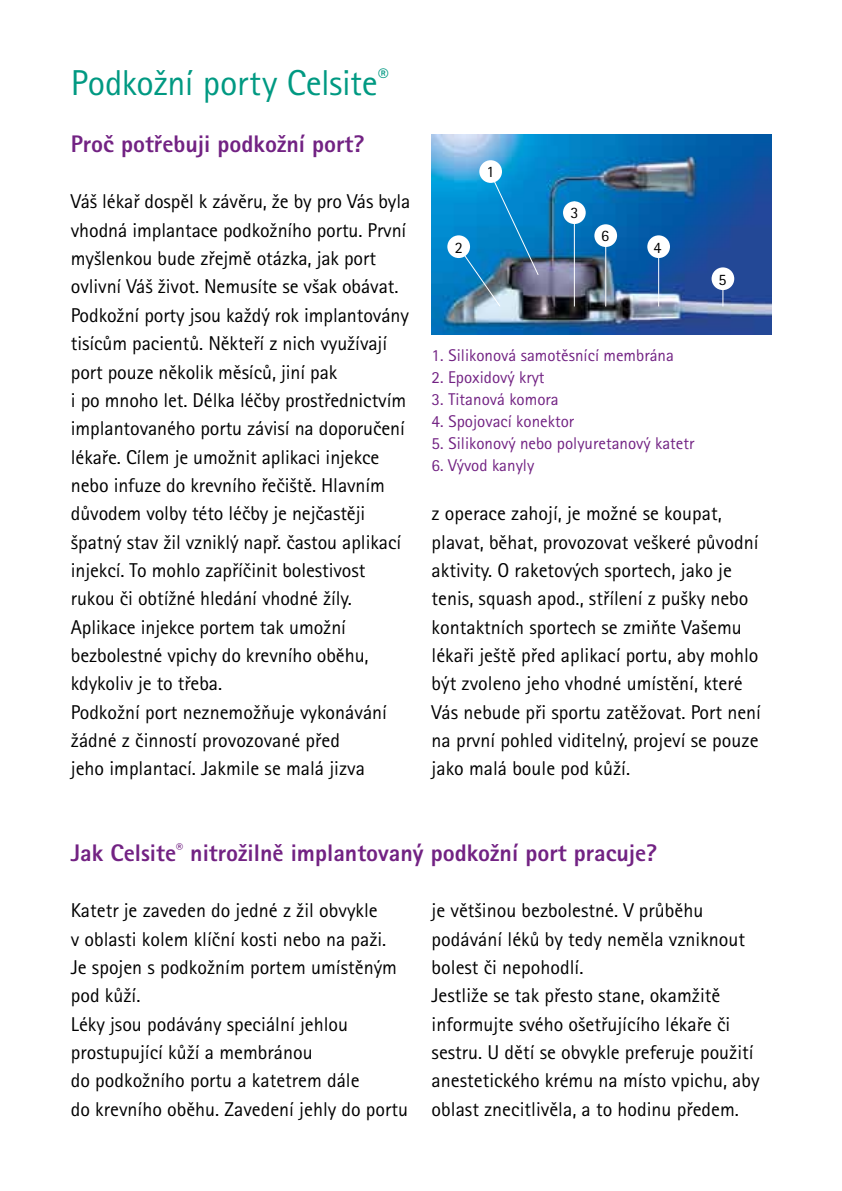
<style>
.page{position:relative;width:842px;height:1191px;background:#fff}
.page>*{position:absolute;margin:0;border:0;box-sizing:border-box;transform-origin:0 0}
.t1{font:36px "Rotis Sans Serif Pro";letter-spacing:-.01em;color:#009982}
.t2{font:800 24px "Rotis Sans Serif Pro";color:#722283}
.t3{font:20px/28.4px "Rotis Sans Serif Pro";color:#000}
.t4{font:17px "Rotis Sans Serif Pro";color:#722283}
.t5{font:16px "Rotis Sans Serif Pro";color:#000}
</style>
<div class="page">
<img style="left:432px;top:135px;width:339px;height:199px">
<img style="left:459px;top:172px;width:80px;height:136px">
<hr style="left:574px;top:202px;width:1px;height:104px;background:#fff">
<hr style="left:658px;top:249px;width:1px;height:57px;background:#fff">
<hr style="left:605px;top:235px;width:1px;height:71px;background:#fff">
<svg style="left:722px;top:290px;width:1px;height:16px"></svg>
<div style="left:479px;top:160px;width:23px;height:23px;background:#fff;border-radius:50%"></div>
<div style="left:447px;top:235px;width:23px;height:23px;background:#fff;border-radius:50%"></div>
<div style="left:563px;top:201px;width:23px;height:23px;background:#fff;border-radius:50%"></div>
<div style="left:594px;top:224px;width:23px;height:23px;background:#fff;border-radius:50%"></div>
<div style="left:647px;top:235px;width:23px;height:23px;background:#fff;border-radius:50%"></div>
<div style="left:711px;top:267px;width:23px;height:23px;background:#fff;border-radius:50%"></div>
<h1 class="t1" style="left:71px;top:62px;width:319px">Podkožní porty Celsite<sup>®</sup></h1>
<p class="t2" style="left:71px;top:128px;width:295px">Proč potřebuji podkožní port?</p>
<p class="t3" style="left:71px;top:188px;width:341px">Váš lékař dospěl k závěru, že by pro Vás byla vhodná implantace podkožního portu. První myšlenkou bude zřejmě otázka, jak port ovlivní Váš život. N emusíte se však obávat.<br>Podkožní porty jsou každý rok implantovány tisícům pacientů. Někteří z nich využívají port pouze několik měsíců, jiní pak<br>i po mnoho let. Délka léčby prostřednictvím implantovaného portu závisí na doporučení lékaře. Cílem je umožnit aplikaci injekce nebo infuze do krevního řečiště. Hlavním důvodem volby této léčby je nejčastěji špatný stav žil vzniklý např. častou aplikací injekcí. To mohlo zapříčinit bolestivost rukou či obtížné hledání vhodné žíly.<br>Aplikace injekce portem tak umožní bezbolestné vpichy do krevního oběhu, kdykoliv je to třeba.<br>Podkožní port neznemožňuje vykonávání žádné z činností provozované před<br>jeho implantací. Jakmile se malá jizva</p>
<p class="t5" style="left:455px;top:238px;width:9px">2</p>
<p class="t5" style="left:486px;top:162px;width:9px">1</p>
<p class="t5" style="left:570px;top:204px;width:9px">3</p>
<p class="t5" style="left:601px;top:226px;width:9px">6</p>
<p class="t5" style="left:654px;top:238px;width:9px">4</p>
<p class="t5" style="left:718px;top:270px;width:9px">5</p>
<p class="t4" style="left:432px;top:345px;width:244px">1. Silikonová samotěsnící membrána</p>
<p class="t4" style="left:432px;top:367px;width:114px">2. Epoxidový kryt</p>
<p class="t4" style="left:432px;top:389px;width:129px">3. Titanová komora</p>
<p class="t4" style="left:432px;top:411px;width:144px">4. Spojovací konektor</p>
<p class="t4" style="left:432px;top:433px;width:264px">5. Silikonový nebo polyuretanový katetr</p>
<p class="t4" style="left:432px;top:455px;width:104px">6. Vývod kanyly</p>
<p class="t3" style="left:432px;top:499px;width:331px">z operace zahojí, je možné se koupat, plavat, běhat, provozovat veškeré původní aktivity. O raketových sportech, jako je tenis, squash apod., střílení z pušky nebo kontaktních sportech se zmiňte Vašemu lékaři ještě před aplikací portu, aby mohlo být zvoleno jeho vhodné umístění, které Vás nebude při sportu zatěžovat. Port není na první pohled viditelný, projeví se pouze jako malá boule pod kůží.</p>
<p class="t2" style="left:71px;top:837px;width:588px">Jak Celsite<sup>®</sup> nitrožilně implantovaný podkožní port pracuje?</p>
<p class="t3" style="left:71px;top:896px;width:339px">Katetr je zaveden do jedné z žil obvykle<br>v oblasti kolem klíční kosti nebo na paži.<br>Je spojen s podkožním portem umístěným pod kůží.<br>Léky jsou podávány speciální jehlou prostupující kůží a membránou<br>do podkožního portu a katetrem dále<br>do krevního oběhu. Zavedení jehly do portu</p>
<p class="t3" style="left:432px;top:896px;width:330px">je většinou bezbolestné. V průběhu podávání léků by tedy neměla vzniknout bolest či nepohodlí.<br>Jestliže se tak přesto stane, okamžitě informujte svého ošetřujícího lékaře či sestru. U dětí se obvykle preferuje použití anestetického krému na místo vpichu, aby oblast znecitlivěla, a to hodinu předem.</p>
</div>
